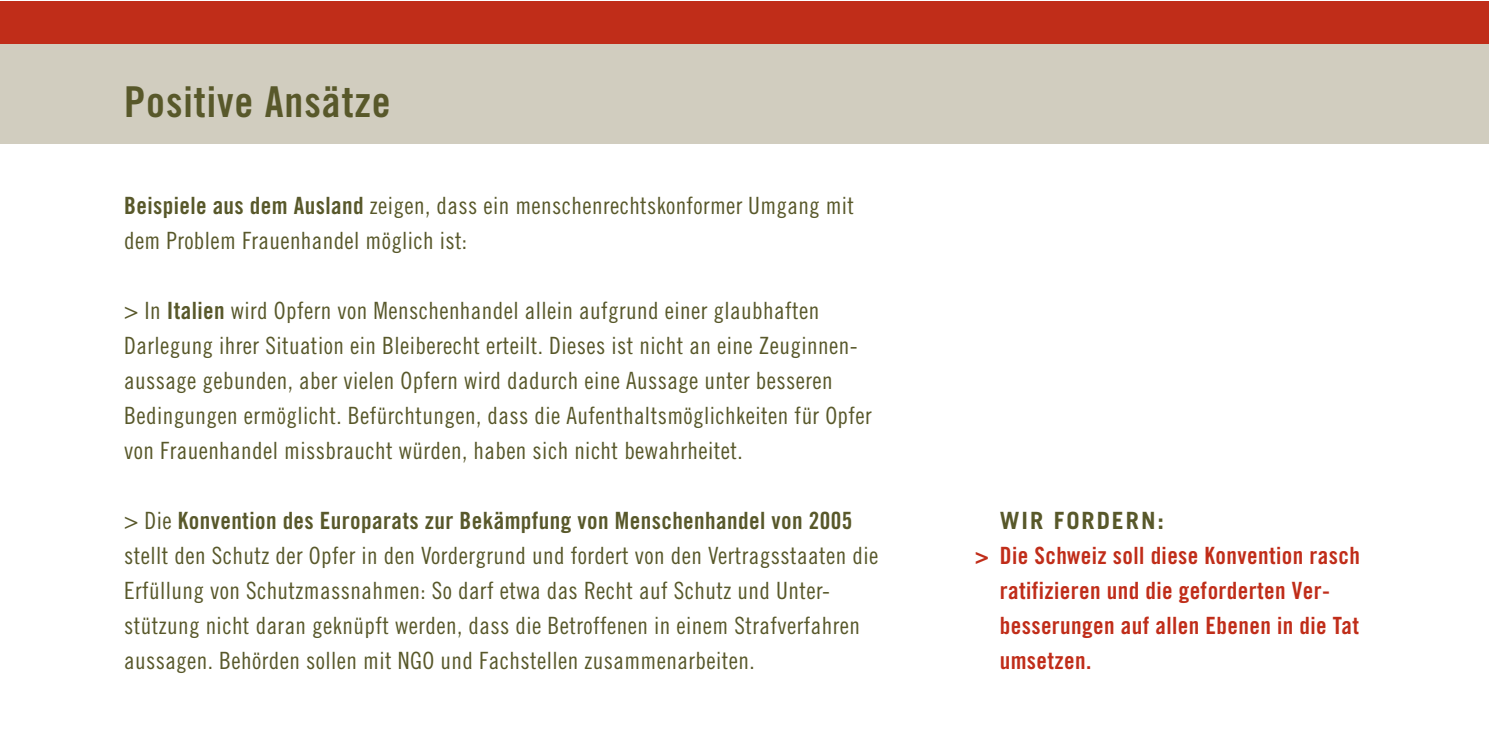
<style>
.page{position:relative;width:1489px;height:745px;background:#fff}
.page>*{position:absolute;margin:0;border:0;box-sizing:border-box;transform-origin:0 0}
.t1{font:42.5px "Trade Gothic Bold Cond Twenty";letter-spacing:.02em;color:#58582a}
.t2{font:23.75px/35px "Trade Gothic Cond Eighteen";letter-spacing:.02em;color:#58582a}
.t3{font:23.75px/35px "Trade Gothic Bold Cond Twenty";letter-spacing:.02em;color:#c02d19}
.t4{font:23.75px "Trade Gothic Bold Cond Twenty";letter-spacing:.02em;color:#58582a}
.t5{font:700 23.75px "Trade Gothic";letter-spacing:.085em;color:#58582a}
.s1{font-family:"Trade Gothic Bold Cond Twenty"}
.s2{font-family:"Trade Gothic Cond Eighteen"}
</style>
<div class="page">
<div style="left:0;top:44px;width:1488px;height:99px;background:#d1cdbf"></div>
<div style="left:0;top:2px;width:1488px;height:42px;background:#c02d19"></div>
<h1 class="t1" style="left:124px;top:87px;width:268px">Positive Ansätze</h1>
<p class="t2" style="left:124px;top:189px;width:731px"><span class="s1">Beispiele aus dem Ausland</span> zeigen, dass ein menschenrechtskonformer Umgang mit dem Problem Frauenhandel möglich ist:</p>
<p class="t2" style="left:124px;top:294px;width:749px">&gt; In <span class="s1">Italien</span> wird Opfern von Menschenhandel allein aufgrund einer glaubhaften Darlegung ihrer Situation ein Bleiberecht erteilt. Dieses ist nicht an eine Zeuginnen&shy;aussage gebunden, aber vielen Opfern wird dadurch eine Aussage unter besseren Bedingungen ermöglicht. Befürchtungen, dass die Aufenthaltsmöglichkeiten für Opfer von Frauenhandel missbraucht würden, haben sich nicht bewahrheitet.</p>
<p class="t4" style="left:124px;top:511px;width:729px"><span class="s2">&gt; Die</span> Konvention des Europarats zur Bekämpfung von Menschenhandel von 2005</p>
<p class="t2" style="left:124px;top:539px;width:755px">stellt den Schutz der Opfer in den Vordergrund und fordert von den Vertragsstaaten die Erfüllung von Schutzmassnahmen: So darf etwa das Recht auf Schutz und Unter&shy;stützung nicht daran geknüpft werden, dass die Betroffenen in einem Strafverfahren aussagen. Behörden sollen mit NGO und Fachstellen zusammenarbeiten.</p>
<p class="t5" style="left:999px;top:511px;width:166px">WIR FORDERN:</p>
<p class="t3" style="left:999px;top:539px;width:362px;text-indent:-25px">&gt; Die Schweiz soll diese Konvention rasch ratifizieren und die geforderten Ver&shy;besserungen auf allen Ebenen in die Tat umsetzen.</p>
</div>
